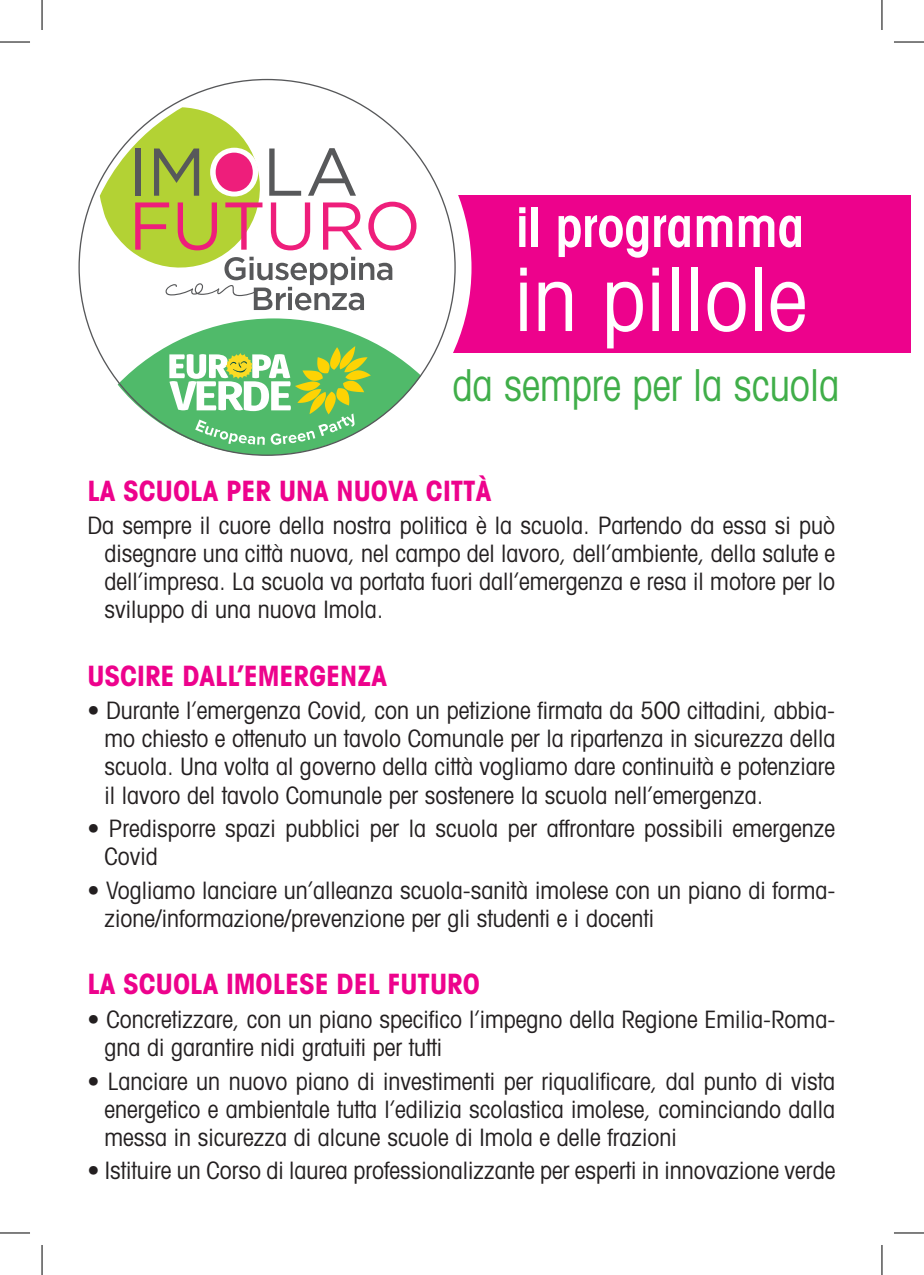
<style>
.page{position:relative;width:924px;height:1275px;background:#fff}
.page>*{position:absolute;margin:0;border:0;box-sizing:border-box;transform-origin:0 0}
.t1{font:condensed 88px "Avant Garde";color:#fff}
.t2{font:600 condensed 54px "Avant Garde";color:#fff}
.t3{font:condensed 44px "Avant Garde";color:#40ae49;scale:.92 1}
.t4{font:700 condensed 28px "Avant Garde";color:#ed028c}
.t5{font:condensed 24px/28px "Avant Garde";color:#231f20;text-align:justify}
</style>
<div class="page">
<div style="left:256px;top:195px;width:653px;height:157px;background:#ed028c"></div>
<div style="left:63px;top:64px;width:407px;height:407px;background:#fff;border-radius:50%"></div>
<svg style="left:78px;top:79px;width:377px;height:377px"></svg>
<svg style="left:100px;top:107px;width:316px;height:203px"></svg>
<svg style="left:118px;top:318px;width:303px;height:137px"></svg>
<hr style="left:0;top:42px;width:30px;height:1px;background:#000">
<hr style="left:893px;top:42px;width:30px;height:1px;background:#000">
<hr style="left:0;top:1232px;width:30px;height:1px;background:#000">
<hr style="left:893px;top:1232px;width:30px;height:1px;background:#000">
<hr style="left:42px;top:0;width:1px;height:30px;background:#000">
<hr style="left:42px;top:1245px;width:1px;height:30px;background:#000">
<hr style="left:881px;top:0;width:1px;height:30px;background:#000">
<hr style="left:881px;top:1245px;width:1px;height:30px;background:#000">
<h2 class="t2" style="left:516px;top:194px;width:290px">il programma</h2>
<h1 class="t1" style="left:513px;top:245px;width:295px">in pillole</h1>
<h3 class="t3" style="left:452px;top:358px;width:422px">da sempre per la scuola</h3>
<p class="t4" style="left:87px;top:472px;width:405px">LA SCUOLA PER UNA NUOVA CITTÀ</p>
<p class="t5" style="left:104px;top:511px;width:732px;text-indent:-17px">Da sempre il cuore della nostra politica è la scuola. Partendo da essa si può disegnare una città nuova, nel campo del lavoro, dell’ambiente, della salute e dell’impresa. La scuola va portata fuori dall’emergenza e resa il motore per lo sviluppo di una nuova Imola.</p>
<p class="t4" style="left:87px;top:658px;width:301px">USCIRE DALL’EMERGENZA</p>
<p class="t5" style="left:104px;top:696px;width:732px;text-indent:-17px">• Durante l’emergenza Covid, con un petizione firmata da 500 cittadini, abbia&shy;mo chiesto e ottenuto un tavolo Comunale per la ripartenza in sicurezza della scuola. Una volta al governo della città vogliamo dare continuità e potenziare il lavoro del tavolo Comunale per sostenere la scuola nell’emergenza.</p>
<p class="t5" style="left:104px;top:814px;width:732px;text-indent:-17px">• Predisporre spazi pubblici per la scuola per affrontare possibili emergenze<br>Covid</p>
<p class="t5" style="left:104px;top:875px;width:732px;text-indent:-17px">• Vogliamo lanciare un’alleanza scuola-sanità imolese con un piano di forma&shy;zione/informazione/prevenzione per gli studenti e i docenti</p>
<p class="t4" style="left:87px;top:966px;width:393px">LA SCUOLA IMOLESE DEL FUTURO</p>
<p class="t5" style="left:104px;top:1004px;width:732px;text-indent:-17px">• Concretizzare, con un piano specifico l’impegno della Regione Emilia-Roma&shy;gna di garantire nidi gratuiti per tutti</p>
<p class="t5" style="left:104px;top:1066px;width:732px;text-indent:-17px">• Lanciare un nuovo piano di investimenti per riqualificare, dal punto di vista energetico e ambientale tutta l’edilizia scolastica imolese, cominciando dalla messa in sicurezza di alcune scuole di Imola e delle frazioni</p>
<p class="t5" style="left:87px;top:1156px;width:749px">• Istituire un Corso di laurea professionalizzante per esperti in innovazione verde</p>
</div>
